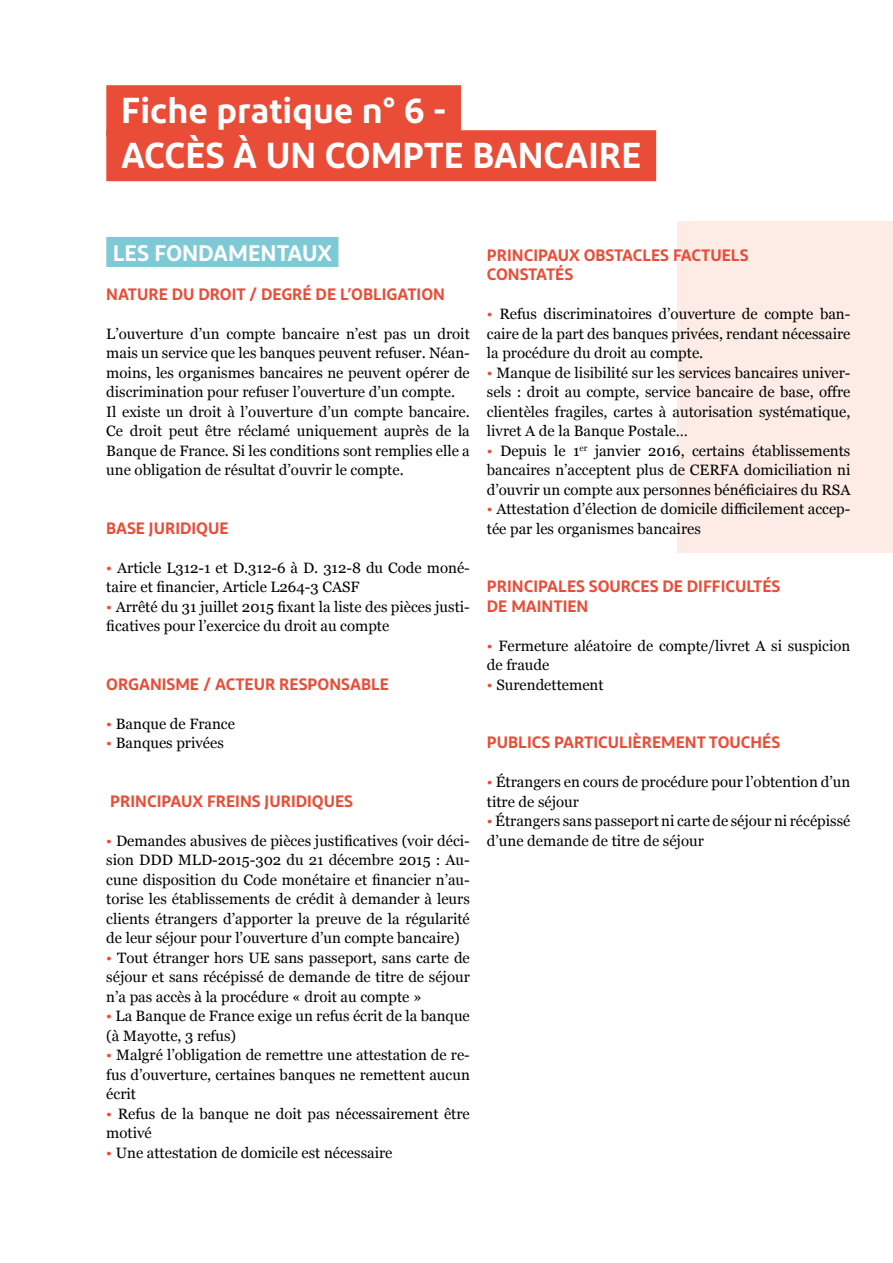
<style>
.page{position:relative;width:893px;height:1263px;background:#fff}
.page>*{position:absolute;margin:0;border:0;box-sizing:border-box;transform-origin:0 0}
.t1{font:600 36px/45px "Diodrum";color:#fff}
.t2{font:600 22.5px "Diodrum";color:#fff}
.t3{font:600 16.5px/19.5px "Diodrum";color:#e94d38}
.t4{font:15px/19.5px "Georgia";color:#000}
.s1{color:#e94d38}
</style>
<div class="page">
<div style="left:677px;top:222px;width:216px;height:331px;background:#fcece5"></div>
<div style="left:106px;top:237px;width:232px;height:30px;background:#7dcad6"></div>
<div style="left:106px;top:85px;width:355px;height:51px;background:#e94d38"></div>
<div style="left:106px;top:130px;width:550px;height:51px;background:#e94d38"></div>
<h1 class="t1" style="left:121px;top:87px;width:522px">Fiche pratique n° 6 -<br>ACCÈS À UN COMPTE BANCAIRE</h1>
<h2 class="t2" style="left:113px;top:238px;width:221px">LES FONDAMENTAUX</h2>
<p class="t3" style="left:106px;top:284px;width:340px">NATURE DU DROIT / DEGRÉ DE L’OBLIGATION</p>
<p class="t4" style="left:106px;top:323px;width:365px">L’ouverture d’un compte bancaire n’est pas un droit mais un service que les banques peuvent refuser. Néan&shy;moins, les organismes bancaires ne peuvent opérer de discrimination pour refuser l’ouverture d’un compte.<br>Il existe un droit à l’ouverture d’un compte bancaire.<br>Ce droit peut être réclamé uniquement auprès de la Banque de France. Si les conditions sont remplies elle a une obligation de résultat d’ouvrir le compte.</p>
<p class="t3" style="left:106px;top:518px;width:124px">BASE JURIDIQUE</p>
<p class="t4" style="left:106px;top:557px;width:365px"><span class="s1">•</span> Article L312-1 et D.312-6 à D. 312-8 du Code moné&shy;taire et financier, Article L264-3 CASF</p>
<p class="t4" style="left:106px;top:596px;width:365px"><span class="s1">•</span> Arrêté du 31 juillet 2015 fixant la liste des pièces justi&shy;ficatives pour l’exercice du droit au compte</p>
<p class="t3" style="left:106px;top:674px;width:284px">ORGANISME / ACTEUR RESPONSABLE</p>
<p class="t4" style="left:106px;top:713px;width:130px"><span class="s1">•</span> Banque de France</p>
<p class="t4" style="left:106px;top:732px;width:119px"><span class="s1">•</span> Banques privées</p>
<p class="t3" style="left:110px;top:791px;width:244px">PRINCIPAUX FREINS JURIDIQUES</p>
<p class="t4" style="left:106px;top:830px;width:365px;text-align:justify"><span class="s1">•</span> Demandes abusives de pièces justificatives (voir déci&shy;sion DDD MLD-2015-302 du 21 décembre 2015 : Au&shy;cune disposition du Code monétaire et financier n’au&shy;torise les établissements de crédit à demander à leurs clients étrangers d’apporter la preuve de la régularité de leur séjour pour l’ouverture d’un compte bancaire)</p>
<p class="t4" style="left:106px;top:947px;width:365px;text-align:justify"><span class="s1">•</span> Tout étranger hors UE sans passeport, sans carte de séjour et sans récépissé de demande de titre de séjour n’a pas accès à la procédure « droit au compte »</p>
<p class="t4" style="left:106px;top:1005px;width:365px"><span class="s1">•</span> La Banque de France exige un refus écrit de la banque (à Mayotte, 3 refus)</p>
<p class="t4" style="left:106px;top:1044px;width:365px;text-align:justify"><span class="s1">•</span> Malgré l’obligation de remettre une attestation de re&shy;fus d’ouverture, certaines banques ne remettent aucun écrit</p>
<p class="t4" style="left:106px;top:1103px;width:365px"><span class="s1">•</span> Refus de la banque ne doit pas nécessairement être motivé</p>
<p class="t4" style="left:106px;top:1142px;width:288px"><span class="s1">•</span> Une attestation de domicile est nécessaire</p>
<p class="t3" style="left:487px;top:245px;width:263px">PRINCIPAUX OBSTACLES FACTUELS<br>CONSTATÉS</p>
<p class="t4" style="left:487px;top:303px;width:365px;text-align:justify"><span class="s1">•</span> Refus discriminatoires d’ouverture de compte ban&shy;caire de la part des banques privées, rendant nécessaire la procédure du droit au compte.</p>
<p class="t4" style="left:487px;top:362px;width:365px;text-align:justify"><span class="s1">•</span> Manque de lisibilité sur les services bancaires univer&shy;sels : droit au compte, service bancaire de base, offre clientèles fragiles, cartes à autorisation systématique, livret A de la Banque Postale…</p>
<p class="t4" style="left:487px;top:440px;width:365px;text-align:justify"><span class="s1">•</span> Depuis le 1<sup>er</sup> janvier 2016, certains établissements bancaires n’acceptent plus de CERFA domiciliation ni d’ouvrir un compte aux personnes bénéficiaires du RSA</p>
<p class="t4" style="left:487px;top:498px;width:365px"><span class="s1">•</span> Attestation d’élection de domicile difficilement accep&shy;tée par les organismes bancaires</p>
<p class="t3" style="left:487px;top:576px;width:295px">PRINCIPALES SOURCES DE DIFFICULTÉS<br>DE MAINTIEN</p>
<p class="t4" style="left:487px;top:635px;width:365px"><span class="s1">•</span> Fermeture aléatoire de compte/livret A si suspicion de fraude</p>
<p class="t4" style="left:487px;top:674px;width:118px"><span class="s1">•</span> Surendettement</p>
<p class="t3" style="left:487px;top:732px;width:295px">PUBLICS PARTICULIÈREMENT TOUCHÉS</p>
<p class="t4" style="left:487px;top:771px;width:365px"><span class="s1">•</span> Étrangers en cours de procédure pour l’obtention d’un titre de séjour</p>
<p class="t4" style="left:487px;top:810px;width:365px"><span class="s1">•</span> Étrangers sans passeport ni carte de séjour ni récépissé d’une demande de titre de séjour</p>
</div>
